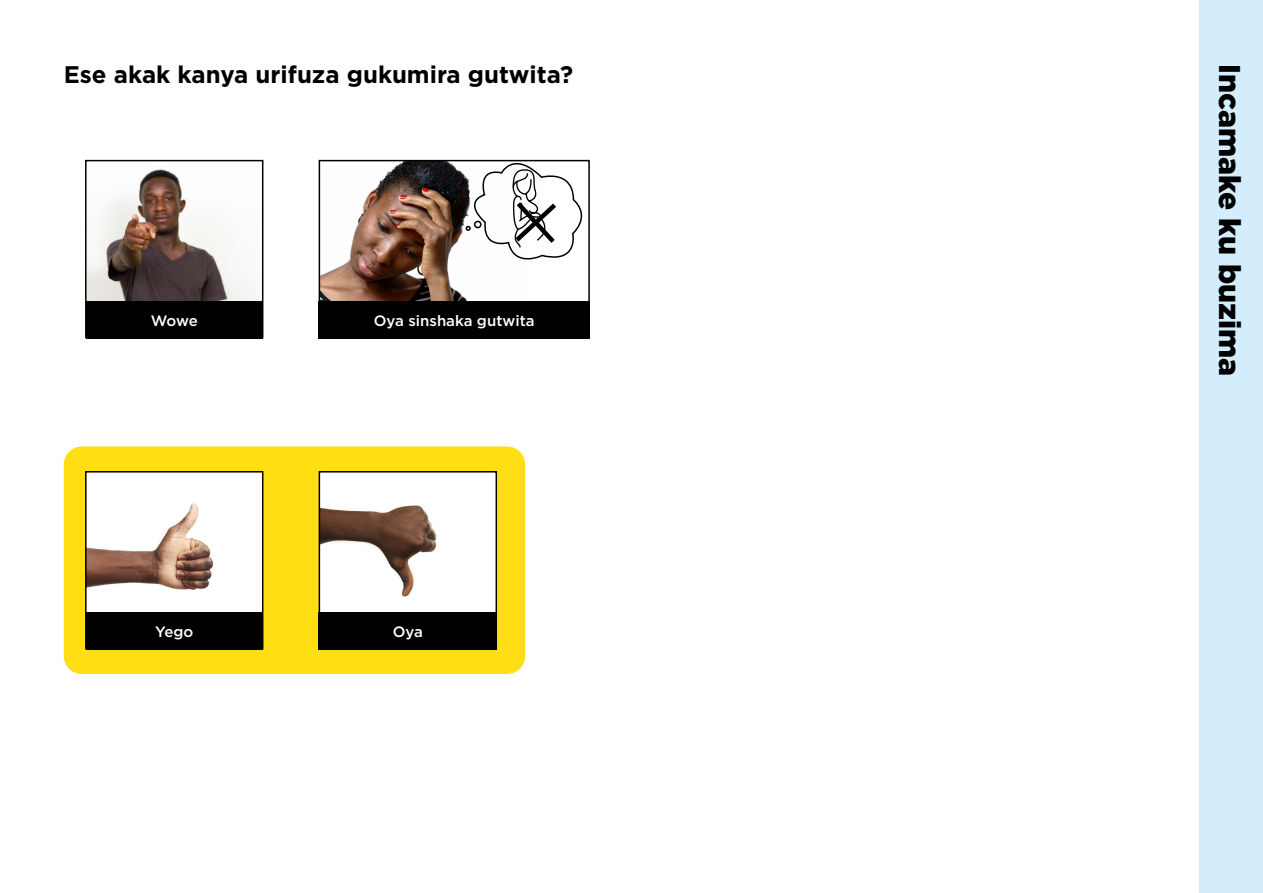
<style>
.page{position:relative;width:1263px;height:893px;background:#fff}
.page>*{position:absolute;margin:0;border:0;box-sizing:border-box;transform-origin:0 0}
.t1{font:900 30px "Gotham";color:#000}
.t2{font:700 24px "Gotham";color:#000}
.t3{font:500 15px "Gotham";color:#fff}
</style>
<div class="page">
<div style="left:1199px;top:0;width:64px;height:893px;background:#d4edfc"></div>
<svg style="left:85px;top:159px;width:179px;height:180px"></svg>
<div style="left:86px;top:301px;width:177px;height:37px;background:#000"></div>
<img style="left:318px;top:159px;width:272px;height:180px">
<div style="left:319px;top:301px;width:271px;height:37px;background:#000"></div>
<svg style="left:463px;top:161px;width:120px;height:101px"></svg>
<div style="left:64px;top:446px;width:461px;height:228px;background:#ffde14;border-radius:18px"></div>
<svg style="left:85px;top:471px;width:179px;height:179px;background:#dfd6d1"></svg>
<svg style="left:318px;top:471px;width:180px;height:179px;background:#d9d2cb"></svg>
<div style="left:86px;top:612px;width:177px;height:37px;background:#000"></div>
<div style="left:319px;top:612px;width:178px;height:37px;background:#000"></div>
<p class="t2" style="left:64px;top:59px;width:511px">Ese akak kanya urifuza gukumira gutwita?</p>
<p class="t3" style="left:151px;top:311px;width:48px">Wowe</p>
<p class="t3" style="left:374px;top:311px;width:162px">Oya sinshaka gutwita</p>
<p class="t3" style="left:155px;top:622px;width:40px">Yego</p>
<p class="t3" style="left:393px;top:622px;width:32px">Oya</p>
<p class="t1" style="left:1250px;top:64px;width:314px;rotate:90deg">Incamake ku buzima</p>
</div>
